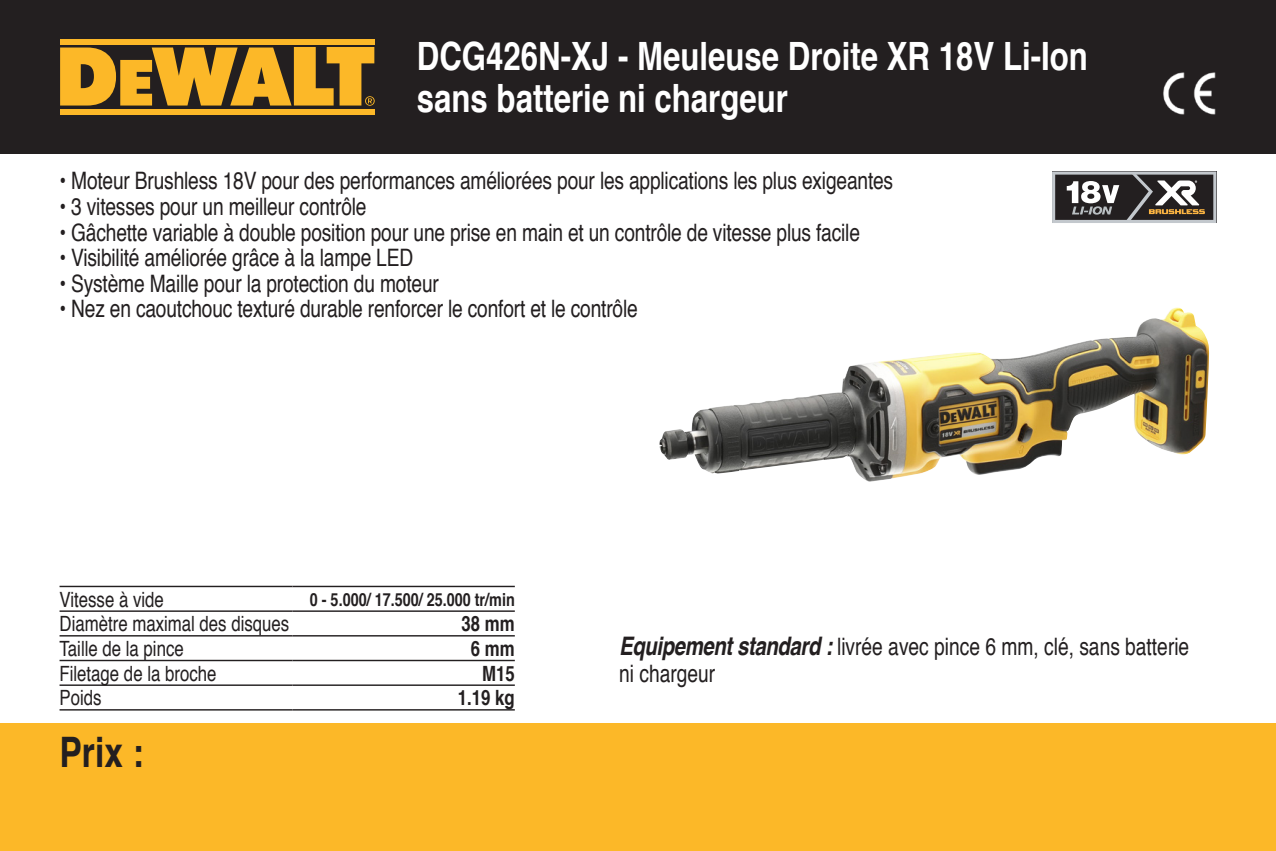
<style>
.page{position:relative;width:1276px;height:851px;background:#fff}
.page>*{position:absolute;margin:0;border:0;box-sizing:border-box;transform-origin:0 0}
.t1{font:700 42px "Helvetica";color:#231f20;scale:.8 1}
.t2{font:700 39px/42px "Helvetica";color:#fff;scale:.8 1}
.t3{font:24px/27px "Helvetica";letter-spacing:-.01em;color:#231f20;scale:.8 1}
.t4{font:21px "Helvetica";color:#231f20;scale:.8 1}
.t5{font:700 21px "Helvetica";color:#231f20;scale:.8 1}
.t6{font:700 18px "Helvetica";color:#231f20;scale:.8 1}
.s1{font-weight:700;font-style:italic;font-size:25.5px}
</style>
<div class="page">
<img style="left:659px;top:307px;width:518px;height:174px">
<div style="left:0;top:723px;width:1276px;height:127px;background:#fcb828"></div>
<div style="left:0;top:0;width:1276px;height:153px;background:#231f20"></div>
<div style="left:60px;top:39px;width:314px;height:6px;background:#fcb828"></div>
<div style="left:60px;top:109px;width:314px;height:6px;background:#fcb828"></div>
<svg style="left:60px;top:47px;width:315px;height:59px"></svg>
<img style="left:1163px;top:72px;width:53px;height:43px">
<hr style="left:60px;top:585px;width:233px;height:2px;background:#231f20">
<hr style="left:293px;top:585px;width:222px;height:2px;background:#231f20">
<hr style="left:60px;top:610px;width:233px;height:1px;background:#231f20">
<hr style="left:293px;top:610px;width:222px;height:1px;background:#231f20">
<hr style="left:60px;top:635px;width:233px;height:1px;background:#231f20">
<hr style="left:293px;top:635px;width:222px;height:1px;background:#231f20">
<hr style="left:60px;top:659px;width:233px;height:2px;background:#231f20">
<hr style="left:293px;top:659px;width:222px;height:2px;background:#231f20">
<hr style="left:60px;top:684px;width:233px;height:1px;background:#231f20">
<hr style="left:293px;top:684px;width:222px;height:1px;background:#231f20">
<hr style="left:60px;top:709px;width:233px;height:1px;background:#231f20">
<hr style="left:293px;top:709px;width:222px;height:1px;background:#231f20">
<svg style="left:1052px;top:171px;width:164px;height:52px;background:#666362"></svg>
<h2 class="t2" style="left:417px;top:36px;width:840px">DCG426N-XJ - Meuleuse Droite XR 18V Li-Ion sans batterie ni chargeur</h2>
<p class="t3" style="left:60px;top:168px;width:1043px">• Moteur Brushless 18V pour des performances améliorées pour les applications les plus exigeantes</p>
<p class="t3" style="left:60px;top:194px;width:385px">• 3 vitesses pour un meilleur contrôle</p>
<p class="t3" style="left:60px;top:219px;width:1002px">• Gâchette variable à double position pour une prise en main et un contrôle de vitesse plus facile</p>
<p class="t3" style="left:60px;top:245px;width:444px">• Visibilité améliorée grâce à la lampe LED</p>
<p class="t3" style="left:60px;top:270px;width:476px">• Système Maille pour la protection du moteur</p>
<p class="t3" style="left:60px;top:296px;width:724px">• Nez en caoutchouc texturé durable renforcer le confort et le contrôle</p>
<p class="t4" style="left:60px;top:583px;width:132px">Vitesse à vide</p>
<p class="t6" style="left:310px;top:584px;width:258px">0 - 5.000/ 17.500/ 25.000 tr/min</p>
<p class="t4" style="left:60px;top:607px;width:289px">Diamètre maximal des disques</p>
<p class="t5" style="left:461px;top:607px;width:68px">38 mm</p>
<p class="t4" style="left:60px;top:632px;width:157px">Taille de la pince</p>
<p class="t5" style="left:471px;top:631px;width:56px">6 mm</p>
<p class="t4" style="left:60px;top:657px;width:198px">Filetage de la broche</p>
<p class="t5" style="left:482px;top:656px;width:42px">M15</p>
<p class="t4" style="left:60px;top:681px;width:54px">Poids</p>
<p class="t5" style="left:458px;top:681px;width:73px">1.19 kg</p>
<h1 class="t1" style="left:60px;top:718px;width:107px">Prix :</h1>
<p class="t3" style="left:619px;top:634px;width:714px"><span class="s1">Equipement standard :</span> livrée avec pince 6 mm, clé, sans batterie ni chargeur</p>
</div>
